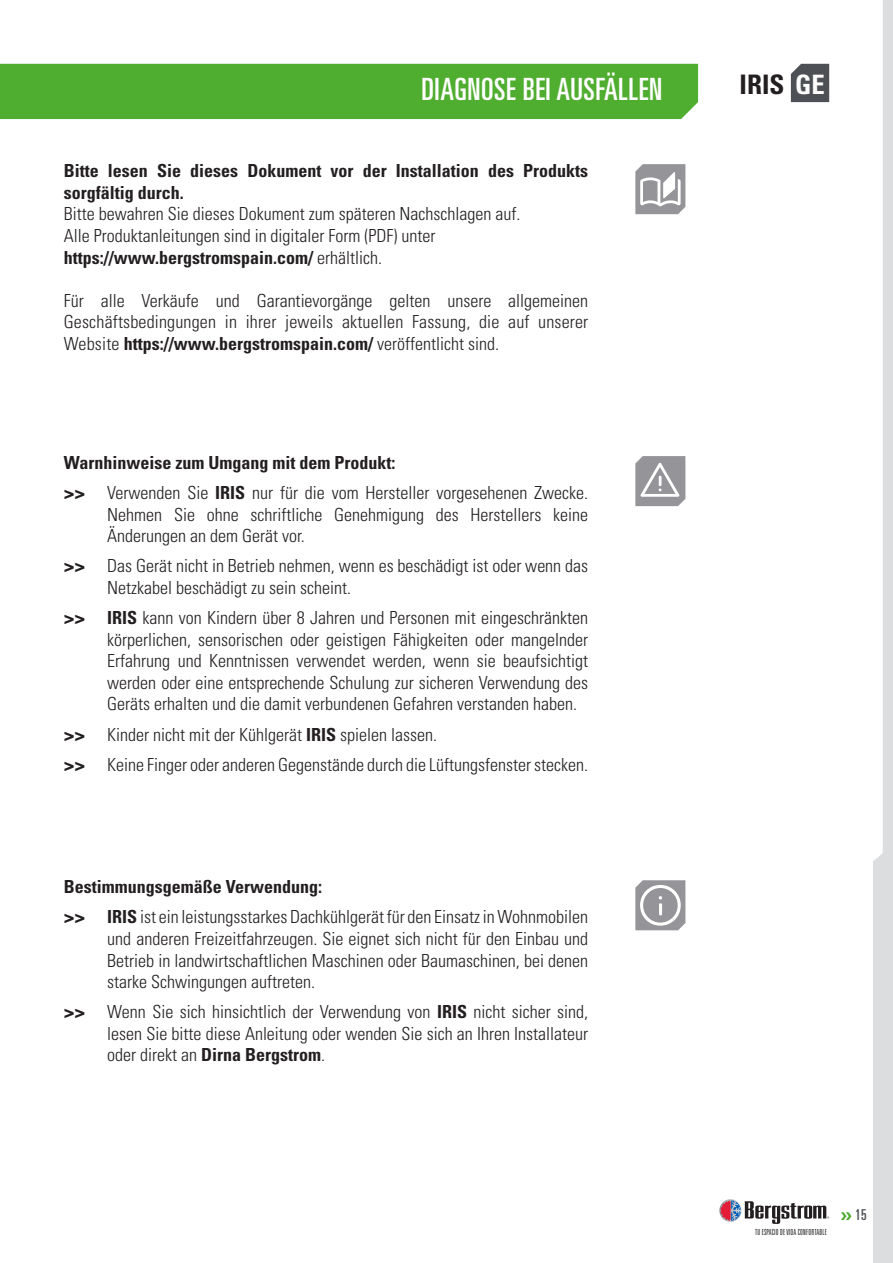
<style>
.page{position:relative;width:893px;height:1263px;background:#fff}
.page>*{position:absolute;margin:0;border:0;box-sizing:border-box;transform-origin:0 0}
.t1{font:ultra-condensed 30.6px "Univers LT Std";letter-spacing:.02em;color:#fff}
.t2{font:700 condensed 26.85px "Univers LT Std";color:#231f20}
.t3{font:300 condensed 18px/21.6px "Univers LT Std";color:#231f20;text-align:justify}
.t4{font:700 condensed 18px/21.6px "Univers LT Std";color:#231f20}
.t5{font:ultra-condensed 15px "Univers LT Std";color:#4d5055}
.t6{font:300 ultra-condensed 8.4px "Univers LT Std";letter-spacing:.02em;color:#231f20}
.s1{font-size:26.7px;color:#fff}
.s2{font-weight:300}
.s3{font-weight:700}
.s4{font-family:"Univers LT Std X Black";font-weight:400;font-stretch:normal}
</style>
<div class="page">
<svg style="left:873px;top:0;width:20px;height:1263px"></svg>
<svg style="left:841px;top:1212px;width:10px;height:8px"></svg>
<svg style="left:719px;top:1199px;width:23px;height:23px"></svg>
<svg style="left:720px;top:1200px;width:109px;height:24px"></svg>
<div style="left:0;top:64px;width:698px;height:55px;background:#4fad2f"></div>
<svg style="left:791px;top:64px;width:38px;height:38px"></svg>
<svg style="left:635px;top:164px;width:50px;height:50px"></svg>
<svg style="left:635px;top:880px;width:50px;height:50px"></svg>
<svg style="left:635px;top:456px;width:50px;height:50px;background:#a6a5a9"></svg>
<p class="t1" style="left:421px;top:71px;width:242px">DIAGNOSE BEI AUSFÄLLEN</p>
<p class="t2" style="left:740px;top:68px;width:87px">IRIS <span class="s1">GE</span></p>
<p class="t4" style="left:64px;top:160px;width:526px">Bitte lesen Sie dieses Dokument vor der Installation des Produkts sorgfältig durch.</p>
<p class="t3" style="left:64px;top:203px;width:458px">Bitte bewahren Sie dieses Dokument zum späteren Nachschlagen auf.</p>
<p class="t3" style="left:64px;top:225px;width:373px">Alle Produktanleitungen sind in digitaler Form (PDF) unter</p>
<p class="t4" style="left:64px;top:246px;width:320px">https://www.bergstromspain.com/ <span class="s2">erhältlich.</span></p>
<p class="t3" style="left:64px;top:290px;width:526px">Für alle Verkäufe und Garantievorgänge gelten unsere allgemeinen Geschäftsbedingungen in ihrer jeweils aktuellen Fassung, die auf unserer Website <span class="s3">https://www.bergstromspain.com/</span> veröffentlicht sind.</p>
<p class="t4" style="left:64px;top:452px;width:333px">Warnhinweise zum Umgang mit dem Produkt:</p>
<p class="t3" style="left:107px;top:482px;width:482px;text-indent:-44px"><span class="s4">&gt;&gt;</span> Verwenden Sie <span class="s3">IRIS</span> nur für die vom Hersteller vorgesehenen Zwecke.<br>Nehmen Sie ohne schriftliche Genehmigung des Herstellers keine Änderungen an dem Gerät vor.</p>
<p class="t3" style="left:107px;top:555px;width:482px;text-indent:-44px"><span class="s4">&gt;&gt;</span> Das Gerät nicht in Betrieb nehmen, wenn es beschädigt ist oder wenn das<br>Netzkabel beschädigt zu sein scheint.</p>
<p class="t3" style="left:107px;top:607px;width:482px;text-indent:-44px"><span class="s4">&gt;&gt;</span> <span class="s3">IRIS</span> kann von Kindern über 8 Jahren und Personen mit eingeschränkten körperlichen, sensorischen oder geistigen Fähigkeiten oder mangelnder Erfahrung und Kenntnissen verwendet werden, wenn sie beaufsichtigt werden oder eine entsprechende Schulung zur sicheren Verwendung des Geräts erhalten und die damit verbundenen Gefahren verstanden haben.</p>
<p class="t3" style="left:64px;top:723px;width:375px"><span class="s4">&gt;&gt;</span> Kinder nicht mit der Kühlgerät <span class="s3">IRIS</span> spielen lassen.</p>
<p class="t3" style="left:64px;top:753px;width:526px"><span class="s4">&gt;&gt;</span> Keine Finger oder anderen Gegenstände durch die Lüftungsfenster stecken.</p>
<p class="t4" style="left:64px;top:876px;width:260px">Bestimmungsgemäße Verwendung:</p>
<p class="t3" style="left:107px;top:906px;width:482px;text-indent:-44px"><span class="s4">&gt;&gt;</span> <span class="s3">IRIS</span> ist ein leistungsstarkes Dachkühlgerät für den Einsatz in Wohnmobilen und anderen Freizeitfahrzeugen. Sie eignet sich nicht für den Einbau und Betrieb in landwirtschaftlichen Maschinen oder Baumaschinen, bei denen starke Schwingungen auftreten.</p>
<p class="t3" style="left:107px;top:1001px;width:482px;text-indent:-44px"><span class="s4">&gt;&gt;</span> Wenn Sie sich hinsichtlich der Verwendung von <span class="s3">IRIS</span> nicht sicher sind, lesen Sie bitte diese Anleitung oder wenden Sie sich an Ihren Installateur oder direkt an <span class="s3">Dirna Bergstrom</span>.</p>
<p class="t6" style="left:755px;top:1228px;width:73px">TU ESPACIO DE VIDA CONFORTABLE</p>
<p class="t5" style="left:855px;top:1206px;width:13px">15</p>
</div>
